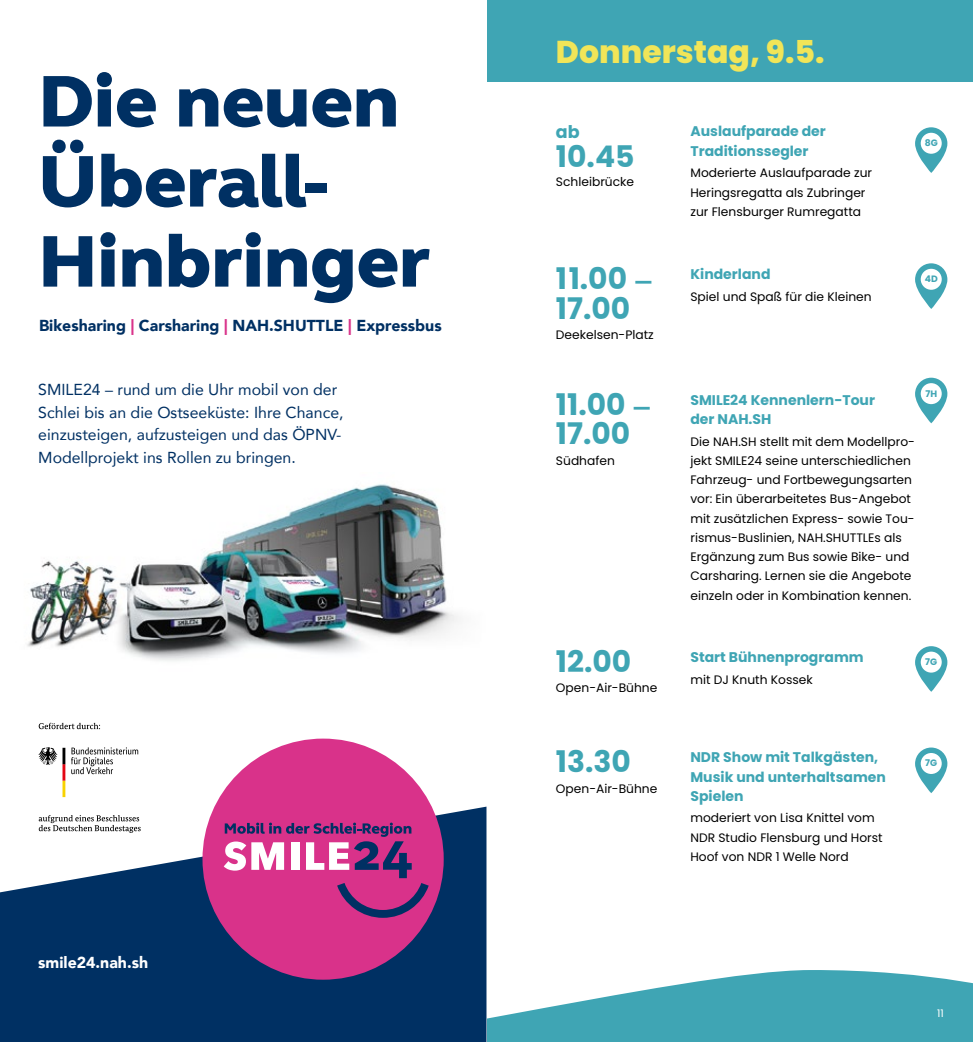
<style>
.page{position:relative;width:973px;height:1042px;background:#fff}
.page>*{position:absolute;margin:0;border:0;box-sizing:border-box;transform-origin:0 0}
.t1{font:800 75.08px/80px "FS Elliot Pro";color:#003063}
.t2{font:800 31.5px "Poppins";color:#f1e558}
.t3{font:700 29.75px/29.8px "Poppins";color:#3fa5b4}
.t4{font:700 17.5px "Poppins";color:#3fa5b4}
.t5{font:15.92px/22.9px "Avenir";color:#003063}
.t6{font:900 15.92px "Avenir";color:#003063}
.t7{font:900 15.92px "Avenir";color:#fff}
.t8{font:700 14px/19.2px "Poppins";color:#3fa5b4}
.t9{font:12.25px/19.2px "Poppins";color:#000}
.t10{font:10.5px "Poppins";color:#fff}
.t11{font:700 9.28px "Poppins";color:#3fa5b4}
.s1{color:#d9328a}
.s2{font-size:19.25px}
</style>
<div class="page">
<svg style="left:486px;top:969px;width:486px;height:73px;fill:#3fa5b4"></svg>
<div style="left:486px;top:0;width:486px;height:82px;background:#3fa5b4"></div>
<svg style="left:915px;top:263px;width:32px;height:46px"></svg>
<svg style="left:915px;top:646px;width:32px;height:46px"></svg>
<svg style="left:915px;top:747px;width:32px;height:46px"></svg>
<svg style="left:915px;top:127px;width:32px;height:46px"></svg>
<svg style="left:915px;top:378px;width:32px;height:45px"></svg>
<svg style="left:0;top:806px;width:486px;height:236px;fill:#003063"></svg>
<img style="left:27px;top:484px;width:431px;height:177px">
<div style="left:202px;top:738px;width:241px;height:241px;background:#d9328a;border-radius:50%"></div>
<svg style="left:224px;top:822px;width:204px;height:96px"></svg>
<svg style="left:39px;top:723px;width:61px;height:6px"></svg>
<svg style="left:39px;top:815px;width:102px;height:18px"></svg>
<svg style="left:38px;top:747px;width:27px;height:50px"></svg>
<svg style="left:71px;top:747px;width:67px;height:27px"></svg>
<h1 class="t1" style="left:38px;top:61px;width:393px">Die neuen<br>Überall-<br>Hinbringer</h1>
<h3 class="t6" style="left:39px;top:312px;width:404px">Bikesharing <span class="s1">|</span> Carsharing <span class="s1">|</span> NAH.SHUTTLE <span class="s1">|</span> Expressbus</h3>
<h3 class="t5" style="left:38px;top:377px;width:307px">SMILE24 – rund um die Uhr mobil von der Schlei bis an die Ostseeküste: Ihre Chance, einzusteigen, aufzusteigen und das ÖPNV-Modellprojekt ins Rollen zu bringen.</h3>
<h3 class="t7" style="left:38px;top:949px;width:111px">smile24.nah.sh</h3>
<h2 class="t2" style="left:556px;top:34px;width:270px">Donnerstag, 9.5.</h2>
<h3 class="t4" style="left:556px;top:121px;width:25px">ab</h3>
<h3 class="t3" style="left:556px;top:142px;width:80px">10.45</h3>
<p class="t9" style="left:556px;top:172px;width:80px">Schleibrücke</p>
<h3 class="t3" style="left:556px;top:264px;width:99px">11.00 <span class="s2">–<br></span>17.00</h3>
<p class="t9" style="left:556px;top:325px;width:99px">Deekelsen-Platz</p>
<h3 class="t3" style="left:556px;top:389px;width:97px">11.00 <span class="s2">–<br></span>17.00</h3>
<p class="t9" style="left:556px;top:451px;width:60px">Südhafen</p>
<h3 class="t3" style="left:556px;top:646px;width:77px">12.00</h3>
<p class="t9" style="left:556px;top:678px;width:103px">Open-Air-Bühne</p>
<p class="t8" style="left:690px;top:122px;width:137px">Auslaufparade der<br>Traditionssegler</p>
<p class="t9" style="left:690px;top:163px;width:183px">Moderierte Auslaufparade zur<br>Heringsregatta als Zubringer zur Flensburger Rumregatta</p>
<p class="t8" style="left:690px;top:264px;width:82px">Kinderland</p>
<p class="t9" style="left:690px;top:287px;width:183px">Spiel und Spaß für die Kleinen</p>
<p class="t11" style="left:924px;top:138px;width:15px">8G</p>
<p class="t11" style="left:924px;top:274px;width:14px">4D</p>
<p class="t8" style="left:690px;top:390px;width:186px">SMILE24 Kennenlern-Tour der NAH.SH</p>
<p class="t9" style="left:690px;top:432px;width:226px">Die NAH.SH stellt mit dem Modellpro&shy;jekt SMILE24 seine unterschiedlichen Fahrzeug- und Fortbewegungsarten vor: Ein überarbeitetes Bus-Angebot mit zusätzlichen Express- sowie Tou&shy;rismus-Buslinien, NAH.SHUTTLEs als Ergänzung zum Bus sowie Bike- und Carsharing. Lernen sie die Angebote einzeln oder in Kombination kennen.</p>
<p class="t11" style="left:925px;top:388px;width:13px">7H</p>
<p class="t8" style="left:690px;top:647px;width:175px">Start Bühnenprogramm</p>
<p class="t9" style="left:690px;top:670px;width:124px">mit DJ Knuth Kossek</p>
<p class="t11" style="left:925px;top:656px;width:13px">7G</p>
<h3 class="t3" style="left:556px;top:747px;width:76px">13.30</h3>
<p class="t9" style="left:556px;top:779px;width:103px">Open-Air-Bühne</p>
<p class="t8" style="left:690px;top:748px;width:197px">NDR Show mit Talkgästen,<br>Musik und unterhaltsamen<br>Spielen</p>
<p class="t9" style="left:690px;top:808px;width:194px">moderiert von Lisa Knittel vom<br>NDR Studio Flensburg und Horst<br>Hoof von NDR 1 Welle Nord</p>
<p class="t11" style="left:925px;top:758px;width:13px">7G</p>
<p class="t10" style="left:937px;top:1007px;width:8px">11</p>
</div>
